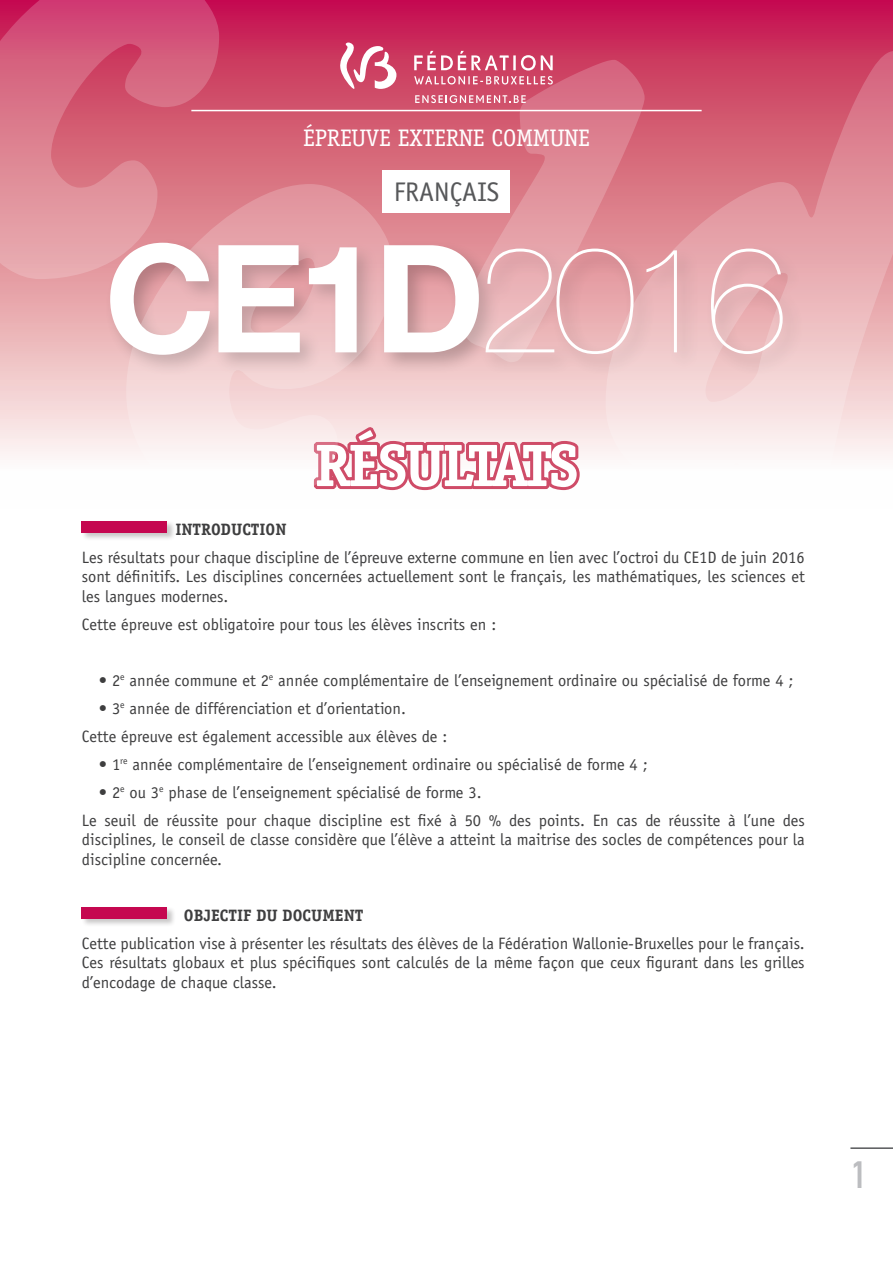
<style>
.page{position:relative;width:893px;height:1263px;background:#fff}
.page>*{position:absolute;margin:0;border:0;box-sizing:border-box;transform-origin:0 0}
.t1{font:700 150px "Helvetica Neue";color:#fff}
.t2{font:700 60px "Officina Serif";letter-spacing:-.085em;color:#fff}
.t3{font:37.5px "DIN Mittelschrift";color:#bcbdc0}
.t4{font:27px "Officina Sans";color:#57585a}
.t5{font:24px "Officina Serif";color:#fff}
.t6{font:16.5px/19.5px "Officina Sans";color:#3e3e3f}
.t7{font:700 16.5px "Officina Serif";color:#3e3e3f}
.s1{font-weight:200}
</style>
<div class="page">
<hr style="left:850px;top:1147px;width:43px;height:2px;background:#57585a">
<svg style="left:0;top:0;width:893px;height:456px;background:#d96a86"></svg>
<div style="left:105px;top:237px;width:700px;height:140px;background:#231f20;opacity:.25"></div>
<div style="left:81px;top:520px;width:95px;height:21px;background:#231f20;opacity:.25"></div>
<div style="left:82px;top:521px;width:85px;height:12px;background:#c50750"></div>
<div style="left:81px;top:906px;width:95px;height:22px;background:#231f20;opacity:.25"></div>
<div style="left:82px;top:907px;width:85px;height:12px;background:#c50750"></div>
<svg style="left:393px;top:422px;width:190px;height:69px;background:#e397a6"></svg>
<svg style="left:0;top:0;width:219px;height:279px;background:#d86c84"></svg>
<svg style="left:126px;top:184px;width:267px;height:307px;background:#e6b7bb"></svg>
<svg style="left:462px;top:59px;width:144px;height:303px;background:#de909a"></svg>
<svg style="left:606px;top:51px;width:287px;height:405px;background:#e39ca6"></svg>
<hr style="left:191px;top:110px;width:511px;height:1px;background:#fff">
<svg style="left:339px;top:43px;width:57px;height:46px"></svg>
<svg style="left:414px;top:51px;width:139px;height:34px;background:#d86b86"></svg>
<svg style="left:415px;top:95px;width:111px;height:8px"></svg>
<div style="left:383px;top:170px;width:127px;height:43px;background:#fff"></div>
<h3 class="t5" style="left:303px;top:123px;width:288px">ÉPREUVE EXTERNE COMMUNE</h3>
<h3 class="t4" style="left:394px;top:177px;width:107px">FRANçAIS</h3>
<h1 class="t1" style="left:104px;top:206px;width:686px">CE1D<span class="s1">2016</span></h1>
<h2 class="t2" style="left:314px;top:428px;width:266px">RÉSULTATS</h2>
<p class="t7" style="left:175px;top:519px;width:112px">INTRODUCTION</p>
<p class="t6" style="left:82px;top:547px;width:724px;text-align:justify">Les résultats pour chaque discipline de l’épreuve externe commune en lien avec l’octroi du CE1D de juin 2016 sont définitifs. Les disciplines concernées actuellement sont le français, les mathématiques, les sciences et les langues modernes.</p>
<p class="t6" style="left:82px;top:614px;width:416px">Cette épreuve est obligatoire pour tous les élèves inscrits en :</p>
<p class="t6" style="left:99px;top:670px;width:696px">• 2<sup>e</sup> année commune et 2<sup>e</sup> année complémentaire de l’enseignement ordinaire ou spécialisé de forme 4 ;</p>
<p class="t6" style="left:82px;top:694px;width:367px;line-height:28px;text-indent:17px">• 3<sup>e</sup> année de différenciation et d’orientation.<br>Cette épreuve est également accessible aux élèves de :</p>
<p class="t6" style="left:99px;top:754px;width:550px">• 1<sup>re</sup> année complémentaire de l’enseignement ordinaire ou spécialisé de forme 4 ;</p>
<p class="t6" style="left:82px;top:778px;width:724px;line-height:28px;text-indent:17px">• 2<sup>e</sup> ou 3<sup>e</sup> phase de l’enseignement spécialisé de forme 3.<br>Le seuil de réussite pour chaque discipline est fixé à 50 % des points. En cas de réussite à l’une des</p>
<p class="t6" style="left:82px;top:830px;width:724px">disciplines, le conseil de classe considère que l’élève a atteint la maitrise des socles de compétences pour la discipline concernée.</p>
<p class="t7" style="left:184px;top:905px;width:181px">OBJECTIF DU DOCUMENT</p>
<p class="t6" style="left:82px;top:933px;width:724px;text-align:justify">Cette publication vise à présenter les résultats des élèves de la Fédération Wallonie-Bruxelles pour le français.<br>Ces résultats globaux et plus spécifiques sont calculés de la même façon que ceux figurant dans les grilles d’encodage de chaque classe.</p>
<h3 class="t3" style="left:850px;top:1153px;width:19px">1</h3>
</div>
